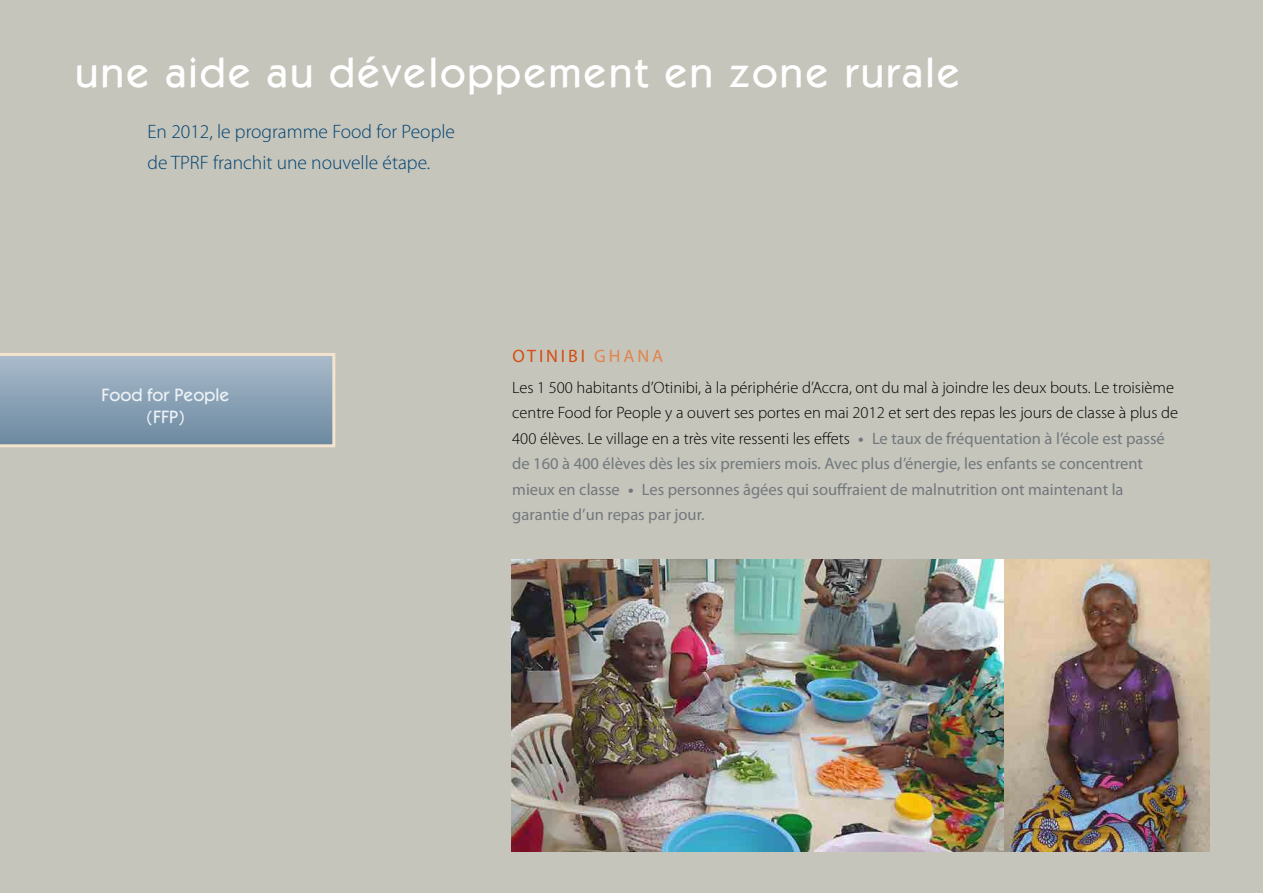
<style>
.page{position:relative;width:1263px;height:893px;background:#c6c5bb}
.page>*{position:absolute;margin:0;border:0;box-sizing:border-box;transform-origin:0 0}
.t1{font:500 42px "Itc Kabel";letter-spacing:.05em;color:#fff}
.t2{font:300 19.5px/31.5px "Myriad Pro";color:#004272}
.t3{font:500 18px/21.6px "Itc Kabel";color:#ecf2f7;text-align:center}
.t4{font:18px "Myriad Pro";letter-spacing:.16em;color:#d54d12}
.t5{font:300 16.5px/25.5px "Myriad Pro";color:#000}
.s1{color:#e2844d}
.s2{font-weight:700;color:#72787e}
.s3{font-weight:400;color:#72787e}
</style>
<div class="page">
<img style="left:512px;top:560px;width:493px;height:291px">
<img style="left:1005px;top:560px;width:204px;height:292px">
<svg style="left:0;top:353px;width:335px;height:94px;background:#91a6b7"></svg>
<h1 class="t1" style="left:75px;top:47px;width:886px">une aide au développement en zone rurale</h1>
<p class="t2" style="left:148px;top:116px;width:309px">En 2012, le programme Food for People de TPRF franchit une nouvelle étape.</p>
<p class="t3" style="left:102px;top:384px;width:129px">Food for People (FFP)</p>
<p class="t4" style="left:512px;top:345px;width:150px">Otinibi <span class="s1">Ghana</span></p>
<p class="t5" style="left:512px;top:375px;width:667px">Les 1 500 habitants d’Otinibi, à la périphérie d’Accra, ont du mal à joindre les deux bouts. Le troisième centre Food for People y a ouvert ses portes en mai 2012 et sert des repas les jours de classe à plus de 400 élèves. Le village en a très vite ressenti les effets <span class="s2">•</span> <span class="s3">Le taux de fréquentation à l’école est passé de 160 à 400 élèves dès les six premiers mois. Avec plus d’énergie, les enfants se concentrent mieux en classe</span> <span class="s2">•</span> <span class="s3">Les personnes âgées qui souffraient de malnutrition ont maintenant la garantie d’un repas par jour.</span></p>
</div>
